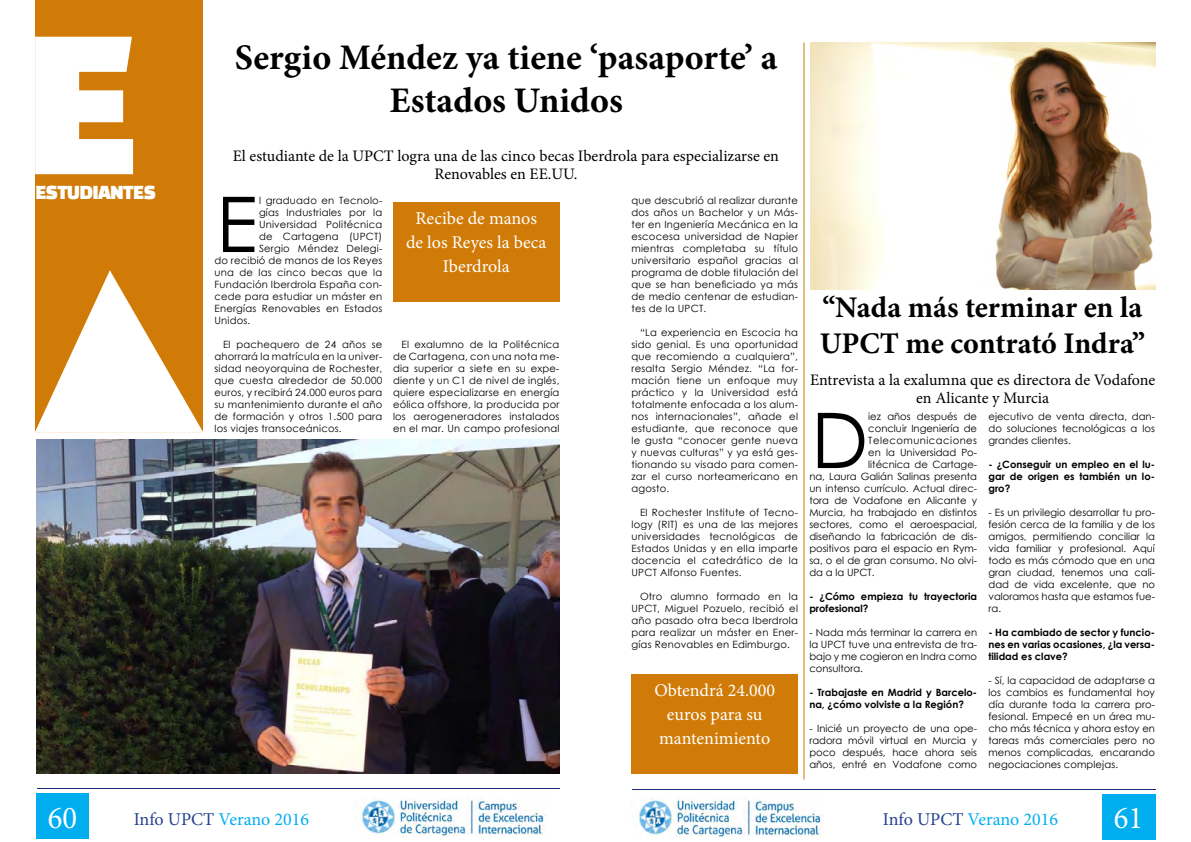
<style>
.page{position:relative;width:1191px;height:842px;background:#fff}
.page>*{position:absolute;margin:0;border:0;box-sizing:border-box;transform-origin:0 0}
.t1{font:220px "Changa One";color:#fff}
.t2{font:76.8px "Century Gothic";color:#000}
.t3{font:700 36px/43.2px "Minion Pro";color:#000;text-align:center}
.t4{font:31.8px "Minion Pro";color:#fff;scale:.96 1}
.t5{font:700 30px/36px "Minion Pro";color:#000}
.t6{font:21px "Changa One";letter-spacing:-.03em;color:#fff}
.t7{font:18px/24px "Minion Pro";color:#fff;text-align:center}
.t8{font:18px "Minion Pro";color:#00aeef}
.t9{font:16px/18px "Minion Pro";color:#000;text-align:center}
.t10{font:10px/12px "Century Gothic";letter-spacing:.02em;color:#000;text-align:justify}
.t11{font:10px "Century Gothic";color:#000}
.t12{font:700 10px/12px "Century Gothic";color:#000}
.t13{font:10px "Century Gothic";letter-spacing:.05em;color:#000}
.s1{color:#25408f}
</style>
<div class="page">
<div style="left:37px;top:793px;width:52px;height:46px;background:#00aeef"></div>
<div style="left:1103px;top:794px;width:52px;height:45px;background:#00aeef"></div>
<hr style="left:37px;top:788px;width:522px;height:1px;background:#1d2b7a">
<hr style="left:633px;top:789px;width:522px;height:1px;background:#1d2b7a">
<img style="left:362px;top:798px;width:184px;height:39px">
<div style="left:1102px;top:795px;width:52px;height:45px;background:#00aeef"></div>
<hr style="left:632px;top:789px;width:522px;height:1px;background:#1d2b7a">
<img style="left:639px;top:798px;width:184px;height:39px">
<div style="left:35px;top:0;width:168px;height:432px;background:#d07b07"></div>
<svg style="left:35px;top:270px;width:168px;height:163px"></svg>
<img style="left:36px;top:439px;width:523px;height:335px">
<hr style="left:803px;top:43px;width:1px;height:737px;background:#d07b07">
<img style="left:810px;top:43px;width:345px;height:247px">
<div style="left:631px;top:675px;width:167px;height:99px;background:#d07b07"></div>
<div style="left:393px;top:202px;width:166px;height:100px;background:#d07b07"></div>
<h1 class="t1" style="left:24px;top:-20px;width:118px">E</h1>
<h3 class="t6" style="left:35px;top:181px;width:122px">ESTUDIANTES</h3>
<h3 class="t3" style="left:235px;top:35px;width:544px">Sergio Méndez ya tiene ‘pasaporte’ a<br>Estados Unidos</h3>
<h3 class="t9" style="left:233px;top:147px;width:548px">El estudiante de la UPCT logra una de las cinco becas Iberdrola para especializarse en<br>Renovables en EE.UU.</h3>
<h2 class="t2" style="left:216px;top:171px;width:43px">E</h2>
<p class="t10" style="left:259px;top:194px;width:125px">l graduado en Tecnolo-</p>
<p class="t10" style="left:631px;top:194px;width:168px">que descubrió al realizar durante dos años un Bachelor y un Más&shy;ter en Ingeniería Mecánica en la escocesa universidad de Napier mientras completaba su título universitario español gracias al programa de doble titulación del que se han beneficiado ya más de medio centenar de estudian&shy;tes de la UPCT.</p>
<p class="t10" style="left:631px;top:326px;width:168px;text-indent:8px">“La experiencia en Escocia ha sido genial. Es una oportunidad que recomiendo a cualquiera”, resalta Sergio Méndez. “La for&shy;mación tiene un enfoque muy práctico y la Universidad está totalmente enfocada a los alum&shy;nos internacionales”, añade el estudiante, que reconoce que le gusta “conocer gente nueva y nuevas culturas” y ya está ges&shy;tionando su visado para comen&shy;zar el curso norteamericano en agosto.</p>
<p class="t10" style="left:631px;top:506px;width:168px;text-indent:8px">El Rochester Institute of Tecno&shy;logy (RIT) es una de las mejores universidades tecnológicas de Estados Unidas y en ella imparte docencia el catedrático de la UPCT Alfonso Fuentes.</p>
<p class="t10" style="left:631px;top:590px;width:168px;text-indent:8px">Otro alumno formado en la UPCT, Miguel Pozuelo, recibió el año pasado otra beca Iberdrola para realizar un máster en Ener&shy;gías Renovables en Edimburgo.</p>
<p class="t10" style="left:259px;top:206px;width:125px">gías Industriales por la</p>
<p class="t10" style="left:259px;top:218px;width:125px">Universidad Politécnica</p>
<p class="t10" style="left:259px;top:230px;width:125px">de Cartagena (UPCT)</p>
<p class="t10" style="left:259px;top:242px;width:125px">Sergio Méndez Delegi-</p>
<p class="t10" style="left:214px;top:254px;width:169px">do recibió de manos de los Reyes</p>
<p class="t10" style="left:214px;top:266px;width:169px">una de las cinco becas que la</p>
<p class="t10" style="left:214px;top:278px;width:169px">Fundación Iberdrola España con-</p>
<p class="t10" style="left:214px;top:290px;width:169px">cede para estudiar un máster en</p>
<p class="t10" style="left:214px;top:302px;width:169px">Energías Renovables en Estados</p>
<p class="t10" style="left:214px;top:314px;width:37px">Unidos.</p>
<p class="t10" style="left:214px;top:338px;width:169px;text-indent:8px">El pachequero de 24 años se ahorrará la matrícula en la univer&shy;sidad neoyorquina de Rochester, que cuesta alrededor de 50.000 euros, y recibirá 24.000 euros para su mantenimiento durante el año de formación y otros 1.500 para los viajes transoceánicos.</p>
<p class="t10" style="left:393px;top:338px;width:168px;text-indent:8px">El exalumno de la Politécnica de Cartagena, con una nota me&shy;dia superior a siete en su expe&shy;diente y un C1 de nivel de inglés, quiere especializarse en energía eólica offshore, la producida por los aerogeneradores instalados en el mar. Un campo profesional</p>
<h3 class="t7" style="left:406px;top:206px;width:142px">Recibe de manos de los Reyes la beca<br>Iberdrola</h3>
<h3 class="t7" style="left:654px;top:678px;width:122px">Obtendrá 24.000 euros para su mantenimiento</h3>
<h3 class="t5" style="left:819px;top:289px;width:327px">“Nada más terminar en la<br>UPCT me contrató Indra”</h3>
<h3 class="t9" style="left:810px;top:371px;width:347px">Entrevista a la exalumna que es directora de Vodafone en Alicante y Murcia</h3>
<h2 class="t2" style="left:811px;top:387px;width:59px">D</h2>
<p class="t11" style="left:868px;top:409px;width:110px">iez años después de</p>
<p class="t10" style="left:988px;top:410px;width:168px">ejecutivo de venta directa, dan&shy;do soluciones tecnológicas a los grandes clientes.</p>
<p class="t12" style="left:988px;top:458px;width:168px;text-align:justify">- ¿Conseguir un empleo en el lu&shy;gar de origen es también un lo&shy;gro?</p>
<p class="t10" style="left:988px;top:506px;width:168px">- Es un privilegio desarrollar tu pro&shy;fesión cerca de la familia y de los amigos, permitiendo conciliar la vida familiar y profesional. Aquí todo es más cómodo que en una gran ciudad, tenemos una cali&shy;dad de vida excelente, que no valoramos hasta que estamos fue&shy;ra.</p>
<p class="t12" style="left:988px;top:626px;width:168px;text-align:justify">- Ha cambiado de sector y funcio&shy;nes en varias ocasiones, ¿la versa&shy;tilidad es clave?</p>
<p class="t10" style="left:988px;top:674px;width:168px">- Sí, la capacidad de adaptarse a los cambios es fundamental hoy día durante toda la carrera pro&shy;fesional. Empecé en un área mu&shy;cho más técnica y ahora estoy en tareas más comerciales pero no menos complicadas, encarando negociaciones complejas.</p>
<p class="t11" style="left:868px;top:421px;width:110px">concluir Ingeniería de</p>
<p class="t13" style="left:868px;top:433px;width:110px">Telecomunicaciones</p>
<p class="t11" style="left:868px;top:445px;width:110px">en la Universidad Po-</p>
<p class="t11" style="left:868px;top:457px;width:110px">litécnica de Cartage-</p>
<p class="t11" style="left:809px;top:469px;width:169px">na, Laura Galián Salinas presenta</p>
<p class="t11" style="left:809px;top:481px;width:169px">un intenso currículo. Actual direc-</p>
<p class="t11" style="left:809px;top:493px;width:169px">tora de Vodafone en Alicante y</p>
<p class="t11" style="left:809px;top:505px;width:169px">Murcia, ha trabajado en distintos</p>
<p class="t11" style="left:809px;top:517px;width:169px">sectores, como el aeroespacial,</p>
<p class="t11" style="left:809px;top:529px;width:169px">diseñando la fabricación de dis-</p>
<p class="t11" style="left:809px;top:541px;width:169px">positivos para el espacio en Rym-</p>
<p class="t11" style="left:809px;top:553px;width:169px">sa, o el de gran consumo. No olvi-</p>
<p class="t10" style="left:809px;top:566px;width:67px">da a la UPCT.</p>
<p class="t12" style="left:809px;top:590px;width:169px">- ¿Cómo empieza tu trayectoria profesional?</p>
<p class="t10" style="left:809px;top:626px;width:169px">- Nada más terminar la carrera en la UPCT tuve una entrevista de tra&shy;bajo y me cogieron en Indra como consultora.</p>
<p class="t12" style="left:809px;top:686px;width:169px">- Trabajaste en Madrid y Barcelo&shy;na, ¿cómo volviste a la Región?</p>
<p class="t10" style="left:809px;top:722px;width:169px">- Inicié un proyecto de una ope&shy;radora móvil virtual en Murcia y poco después, hace ahora seis años, entré en Vodafone como</p>
<h3 class="t4" style="left:48px;top:797px;width:32px">60</h3>
<h3 class="t4" style="left:1122px;top:797px;width:17px">3</h3>
<h3 class="t8" style="left:134px;top:807px;width:177px"><span class="s1">Info UPCT</span> Verano 2016</h3>
<h3 class="t8" style="left:883px;top:807px;width:177px"><span class="s1">Info UPCT</span> Verano 2016</h3>
<h3 class="t4" style="left:1113px;top:797px;width:32px">61</h3>
</div>
